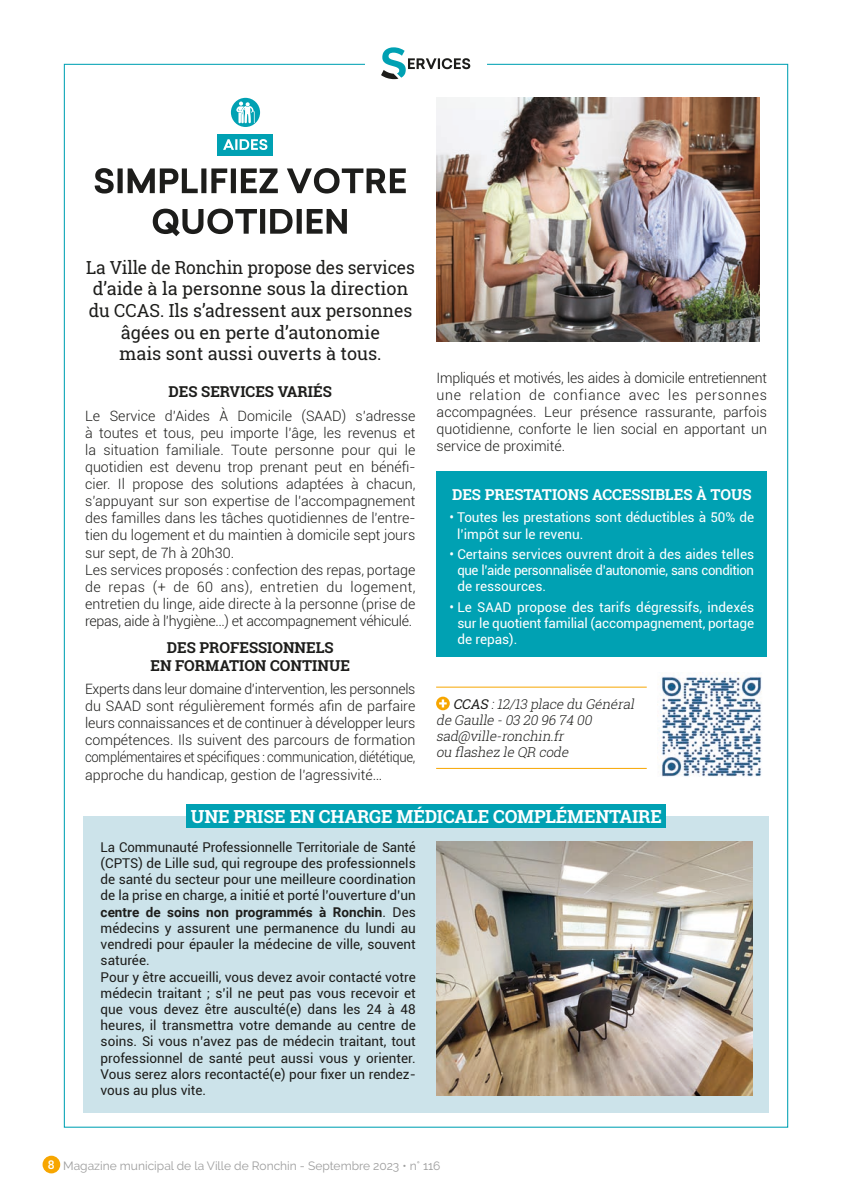
<style>
.page{position:relative;width:851px;height:1191px;background:#fff}
.page>*{position:absolute;margin:0;border:0;box-sizing:border-box;transform-origin:0 0}
.t1{font:18px/21.6px "Roboto Slab";color:#1d1d1b;text-align:center;scale:.96 1}
.t2{font:700 18px "Roboto Slab";letter-spacing:-.01em;color:#fff}
.t3{font:700 15px/18px "Roboto Slab";color:#1d1d1b;text-align:center}
.t4{font:700 15px "Roboto Slab";color:#fff}
.t5{font:300 14.25px/17.1px "Roboto";color:#1d1d1b;text-align:justify}
.t6{font:13.5px/16.2px "Roboto";color:#1d1d1b;text-align:justify}
.t7{font:13.5px/16.2px "Roboto";letter-spacing:-.01em;color:#fff;text-align:justify}
.t8{font:italic 300 13.5px/16.2px "Roboto Slab";color:#1d1d1b}
.t9{font:12px "Raleway";color:#9d9d9d}
.s1{font-weight:400}
.s2{font-weight:700}
.s3{font-family:"Roboto";font-weight:500;color:#fff}
</style>
<div class="page">
<div style="left:43px;top:1155px;width:17px;height:18px;background:#f7a600;border-radius:50%"></div>
<div style="left:217px;top:134px;width:56px;height:21px;background:#00a1b3"></div>
<svg style="left:223px;top:139px;width:44px;height:11px"></svg>
<div style="left:436px;top:471px;width:330px;height:186px;background:#00a1b3"></div>
<img style="left:436px;top:98px;width:323px;height:243px">
<svg style="left:153px;top:209px;width:194px;height:27px"></svg>
<svg style="left:95px;top:168px;width:310px;height:25px"></svg>
<div style="left:231px;top:98px;width:29px;height:29px;background:#00a1b3;border-radius:50%"></div>
<svg style="left:236px;top:102px;width:19px;height:21px"></svg>
<img style="left:657px;top:672px;width:105px;height:105px">
<hr style="left:436px;top:687px;width:210px;height:1px;background:#f7a600">
<hr style="left:436px;top:768px;width:210px;height:1px;background:#f7a600">
<svg style="left:436px;top:696px;width:13px;height:14px"></svg>
<svg style="left:439px;top:699px;width:7px;height:8px"></svg>
<svg style="left:362px;top:47px;width:128px;height:33px"></svg>
<div style="left:84px;top:816px;width:685px;height:296px;background:#cce3ea"></div>
<div style="left:187px;top:804px;width:479px;height:23px;background:#00a1b3"></div>
<img style="left:436px;top:841px;width:316px;height:254px">
<p class="t1" style="left:86px;top:256px;width:344px">La Ville de Ronchin propose des services d’aide à la personne sous la direction du CCAS. Ils s’adressent aux personnes âgées ou en perte d’autonomie<br>mais sont aussi ouverts à tous.</p>
<p class="t3" style="left:168px;top:382px;width:165px">DES SERVICES VARIÉS</p>
<p class="t5" style="left:85px;top:406px;width:332px">Le Service d’Aides À Domicile (SAAD) s’adresse à toutes et tous, peu importe l’âge, les revenus et la situation familiale. Toute personne pour qui le quotidien est devenu trop prenant peut en bénéfi&shy;cier. Il propose des solutions adaptées à chacun, s’appuyant sur son expertise de l’accompagnement des familles dans les tâches quotidiennes de l’entre&shy;tien du logement et du maintien à domicile sept jours sur sept, de 7h à 20h30.</p>
<p class="t5" style="left:85px;top:560px;width:332px">Les services proposés : confection des repas, portage de repas (+ de 60 ans), entretien du logement, entretien du linge, aide directe à la personne (prise de repas, aide à l’hygiène…) et accompagnement véhiculé.</p>
<p class="t3" style="left:150px;top:638px;width:201px">DES PROFESSIONNELS<br>EN FORMATION CONTINUE</p>
<p class="t5" style="left:85px;top:680px;width:332px">Experts dans leur domaine d’intervention, les personnels du SAAD sont régulièrement formés afin de parfaire leurs connaissances et de continuer à développer leurs compétences. Ils suivent des parcours de formation complémentaires et spécifiques : communication, diététique, approche du handicap, gestion de l’agressivité…</p>
<p class="t5" style="left:436px;top:369px;width:332px">Impliqués et motivés, les aides à domicile entretiennent une relation de confiance avec les personnes accompagnées. Leur présence rassurante, parfois quotidienne, conforte le lien social en apportant un service de proximité.</p>
<p class="t4" style="left:452px;top:484px;width:301px">DES PRESTATIONS ACCESSIBLES À TOUS</p>
<p class="t7" style="left:457px;top:509px;width:298px;text-indent:-8px">• Toutes les prestations sont déductibles à 50% de l’impôt sur le revenu.</p>
<p class="t7" style="left:457px;top:545px;width:298px;text-indent:-8px">• Certains services ouvrent droit à des aides telles que l’aide personnalisée d’autonomie, sans condition de ressources.</p>
<p class="t7" style="left:457px;top:598px;width:298px;text-indent:-8px">• Le SAAD propose des tarifs dégressifs, indexés sur le quotient familial (accompagnement, portage de repas).</p>
<p class="t8" style="left:436px;top:695px;width:202px;text-indent:17px"><span class="s1">CCAS</span> :12/13 place du Général de Gaulle -03 20 96 74 00 sad@ville-ronchin.fr<br>ou flashez le QR code</p>
<p class="t2" style="left:191px;top:804px;width:472px">UNE PRISE EN CHARGE MÉDICALE COMPLÉMENTAIRE</p>
<p class="t6" style="left:101px;top:838px;width:316px">La Communauté Professionnelle Territoriale de Santé (CPTS) de Lille sud, qui regroupe des professionnels de santé du secteur pour une meilleure coordination de la prise en charge, a initié et porté l’ouverture d’un <span class="s2">centre de soins non programmés à Ronchin</span>. Des médecins y assurent une permanence du lundi au vendredi pour épauler la médecine de ville, souvent saturée.</p>
<p class="t6" style="left:101px;top:968px;width:316px">Pour y être accueilli, vous devez avoir contacté votre médecin traitant ; s’il ne peut pas vous recevoir et que vous devez être ausculté(e) dans les 24 à 48 heures, il transmettra votre demande au centre de soins. Si vous n’avez pas de médecin traitant, tout professionnel de santé peut aussi vous y orienter.<br>Vous serez alors recontacté(e) pour fixer un rendez&shy;vous au plus vite.</p>
<p class="t9" style="left:48px;top:1159px;width:394px"><span class="s3">8</span> Magazine municipal de la Ville de Ronchin - Septembre 2023 • n° 116</p>
</div>
